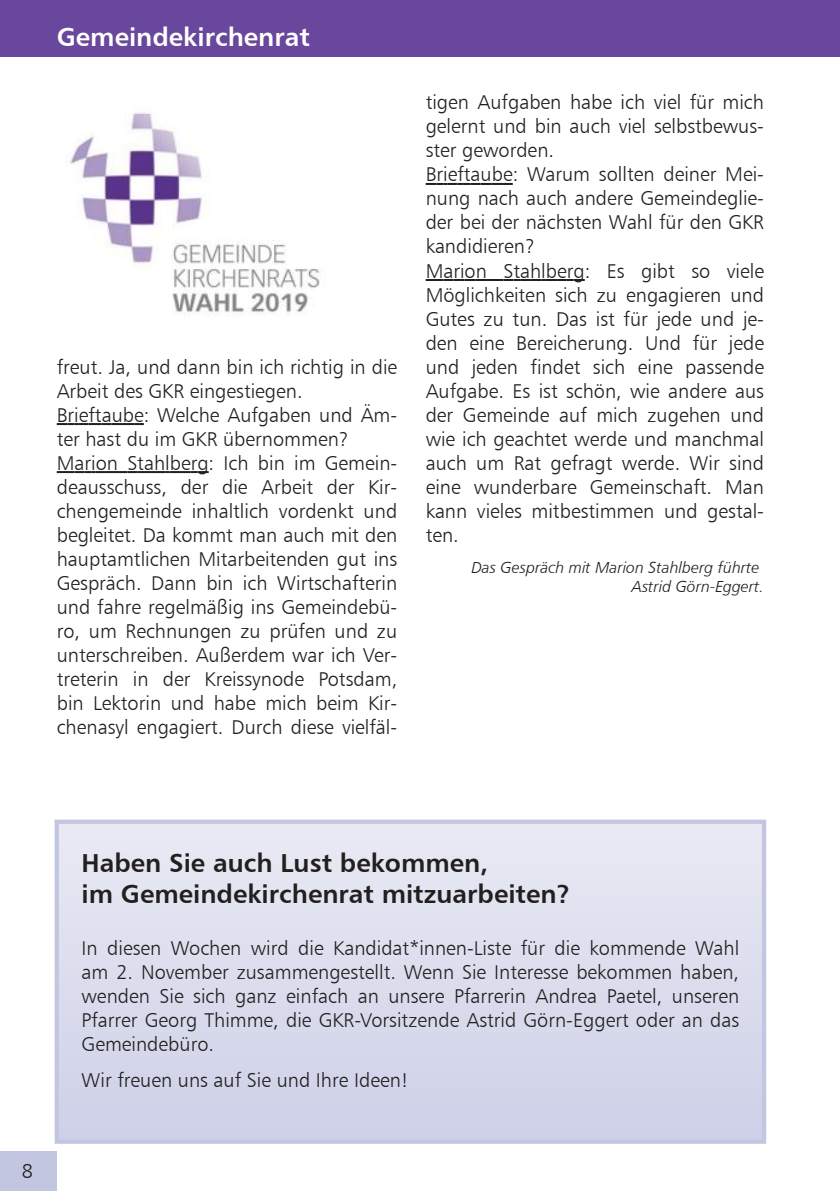
<style>
.page{position:relative;width:840px;height:1191px;background:#fff}
.page>*{position:absolute;margin:0;border:0;box-sizing:border-box;transform-origin:0 0}
.t1{font:26px/31.2px "Humanist 777 BT Bold B";color:#221f1f}
.t2{font:26px "Humanist 777 BT Bold B";color:#fff}
.t3{font:20px/24px "Humanist 777 BT Light B";color:#221f1f}
.t4{font:16px/19.2px "Humanist 777 BT Light Italic B";color:#221f1f;text-align:right}
</style>
<div class="page">
<div style="left:0;top:1151px;width:57px;height:40px;background:#c3c6e1"></div>
<div style="left:0;top:0;width:839px;height:57px;background:#69479c"></div>
<svg style="left:57px;top:423px;width:87px;height:2px"></svg>
<svg style="left:57px;top:471px;width:151px;height:2px"></svg>
<svg style="left:425px;top:183px;width:87px;height:2px"></svg>
<svg style="left:425px;top:279px;width:159px;height:2px"></svg>
<img style="left:69px;top:112px;width:251px;height:204px">
<div style="left:57px;top:821px;width:706px;height:320px;background:linear-gradient(to right,#dbddee,#dbddee)"></div>
<div style="left:55px;top:819px;width:710px;height:324px;border:4px solid #c3c6e1"></div>
<h1 class="t2" style="left:57px;top:20px;width:254px">Gemeindekirchenrat</h1>
<p class="t3" style="left:57px;top:354px;width:342px">freut. Ja, und dann bin ich richtig in die Arbeit des GKR eingestiegen.<br>Brieftaube: Welche Aufgaben und Äm&shy;ter hast du im GKR übernommen?<br>Marion Stahlberg: Ich bin im Gemein&shy;deausschuss, der die Arbeit der Kir&shy;chengemeinde inhaltlich vordenkt und begleitet. Da kommt man auch mit den hauptamtlichen Mitarbeitenden gut ins Gespräch. Dann bin ich Wirtschafterin und fahre regelmäßig ins Gemeindebü&shy;ro, um Rechnungen zu prüfen und zu unterschreiben. Außerdem war ich Ver&shy;treterin in der Kreissynode Potsdam, bin Lektorin und habe mich beim Kir&shy;chenasyl engagiert. Durch diese vielfäl-</p>
<p class="t3" style="left:425px;top:90px;width:339px">tigen Aufgaben habe ich viel für mich gelernt und bin auch viel selbstbewus&shy;ster geworden.<br>Brieftaube: Warum sollten deiner Mei&shy;nung nach auch andere Gemeindeglie&shy;der bei der nächsten Wahl für den GKR kandidieren?<br>Marion Stahlberg: Es gibt so viele<br>Möglichkeiten sich zu engagieren und<br>Gutes zu tun. Das ist für jede und je&shy;den eine Bereicherung. Und für jede und jeden findet sich eine passende<br>Aufgabe. Es ist schön, wie andere aus der Gemeinde auf mich zugehen und wie ich geachtet werde und manchmal auch um Rat gefragt werde. Wir sind eine wunderbare Gemeinschaft. Man kann vieles mitbestimmen und gestal&shy;ten.</p>
<p class="t4" style="left:471px;top:557px;width:294px">Das Gespräch mit Marion Stahlberg führte<br>Astrid Görn-Eggert.</p>
<p class="t3" style="left:22px;top:1159px;width:13px">8</p>
<h1 class="t1" style="left:82px;top:846px;width:490px">Haben Sie auch Lust bekommen,<br>im Gemeindekirchenrat mitzuarbeiten?</h1>
<p class="t3" style="left:82px;top:935px;width:658px;text-align:justify">In diesen Wochen wird die Kandidat*innen-Liste für die kommende Wahl am 2. November zusammengestellt. Wenn Sie Interesse bekommen haben, wenden Sie sich ganz einfach an unsere Pfarrerin Andrea Paetel, unseren Pfarrer Georg Thimme, die GKR-Vorsitzende Astrid Görn-Eggert oder an das Gemeindebüro.</p>
<p class="t3" style="left:82px;top:1067px;width:328px">Wir freuen uns auf Sie und Ihre Ideen!</p>
</div>
